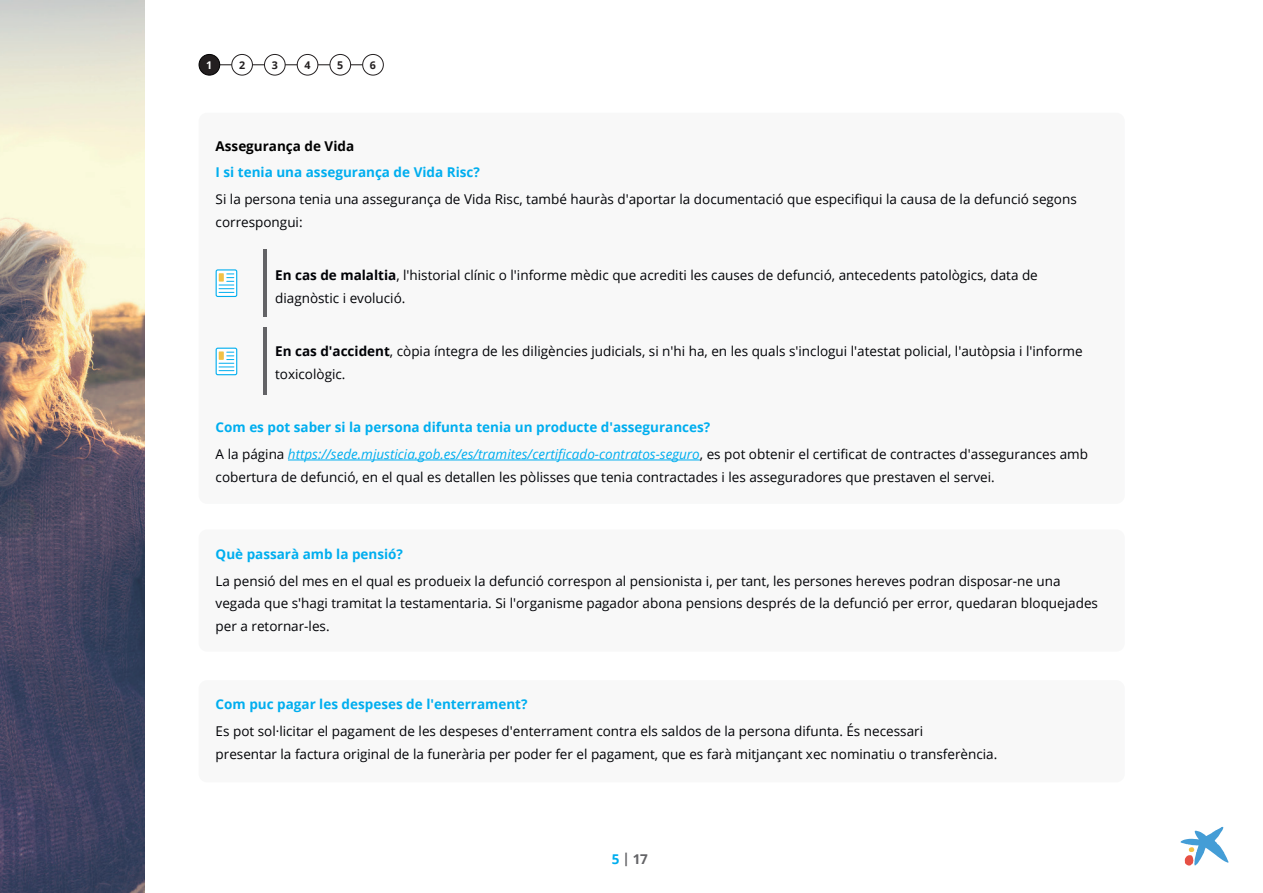
<style>
.page{position:relative;width:1263px;height:893px;background:#fff}
.page>*{position:absolute;margin:0;border:0;box-sizing:border-box;transform-origin:0 0}
.t1{font:13.5px/22.5px "Open Sans";color:#000105}
.t2{font:italic 13.5px/26.7px "Open Sans";color:#00aeef}
.t3{font:700 13.5px "Open Sans";color:#00aeef}
.t4{font:700 13.5px "Open Sans";color:#000}
.t5{font:700 13.5px "Open Sans";color:#636366}
.t6{font:700 10.65px "Open Sans";color:#231f20}
.t7{font:700 10.65px "Open Sans";color:#fff}
.s1{font-weight:700}
.s2{font-weight:700;font-style:normal}
.s3{font-style:normal;color:#000105}
.s4{color:#00aeef}
</style>
<div class="page">
<svg style="left:1180px;top:827px;width:48px;height:39px"></svg>
<div style="left:199px;top:113px;width:926px;height:391px;background:#f8f8f8;border-radius:9px"></div>
<div style="left:199px;top:529px;width:926px;height:123px;background:#f8f8f8;border-radius:9px"></div>
<div style="left:199px;top:680px;width:926px;height:102px;background:#f8f8f8;border-radius:9px"></div>
<hr style="left:288px;top:460px;width:412px;height:1px;background:#00aeef">
<hr style="left:213px;top:64px;width:166px;height:1px;background:#231f20">
<div style="left:232px;top:54px;width:20px;height:21px;background:#fff;border-radius:50%"></div>
<div style="left:231px;top:54px;width:22px;height:22px;border:1px solid #231f20;border-radius:50%"></div>
<div style="left:199px;top:54px;width:21px;height:21px;background:#231f20;border-radius:50%"></div>
<div style="left:199px;top:54px;width:21px;height:22px;border:1px solid #000;border-radius:50%"></div>
<div style="left:264px;top:54px;width:21px;height:21px;background:#fff;border-radius:50%"></div>
<div style="left:264px;top:54px;width:22px;height:22px;border:1px solid #231f20;border-radius:50%"></div>
<div style="left:297px;top:54px;width:21px;height:21px;background:#fff;border-radius:50%"></div>
<div style="left:297px;top:54px;width:21px;height:22px;border:1px solid #231f20;border-radius:50%"></div>
<div style="left:330px;top:54px;width:21px;height:21px;background:#fff;border-radius:50%"></div>
<div style="left:329px;top:54px;width:22px;height:22px;border:1px solid #231f20;border-radius:50%"></div>
<div style="left:363px;top:54px;width:20px;height:21px;background:#fff;border-radius:50%"></div>
<div style="left:362px;top:54px;width:22px;height:22px;border:1px solid #231f20;border-radius:50%"></div>
<img style="left:0;top:0;width:145px;height:893px">
<hr style="left:263px;top:249px;width:4px;height:68px;background:#636366">
<svg style="left:216px;top:270px;width:21px;height:26px"></svg>
<div style="left:216px;top:269px;width:21px;height:28px;border:1px solid #00aeef;border-radius:2px"></div>
<svg style="left:219px;top:274px;width:15px;height:19px"></svg>
<div style="left:219px;top:273px;width:5px;height:9px;background:#f2c147"></div>
<hr style="left:263px;top:328px;width:4px;height:67px;background:#636366">
<svg style="left:216px;top:348px;width:21px;height:27px"></svg>
<div style="left:216px;top:348px;width:21px;height:27px;border:1px solid #00aeef;border-radius:2px"></div>
<svg style="left:219px;top:352px;width:15px;height:19px"></svg>
<div style="left:219px;top:351px;width:5px;height:9px;background:#f2c147"></div>
<p class="t7" style="left:206px;top:57px;width:8px">1</p>
<p class="t6" style="left:239px;top:57px;width:8px">2</p>
<p class="t6" style="left:272px;top:57px;width:8px">3</p>
<p class="t6" style="left:304px;top:57px;width:8px">4</p>
<p class="t6" style="left:337px;top:57px;width:8px">5</p>
<p class="t6" style="left:370px;top:57px;width:8px">6</p>
<p class="t4" style="left:216px;top:136px;width:140px">Assegurança de Vida</p>
<p class="t3" style="left:216px;top:163px;width:266px">I si tenia una assegurança de Vida Risc?</p>
<p class="t1" style="left:216px;top:188px;width:863px">Si la persona tenia una assegurança de Vida Risc, també hauràs d'aportar la documentació que especifiqui la causa de la defunció segons correspongui:</p>
<p class="t1" style="left:275px;top:264px;width:764px"><span class="s1">En cas de malaltia</span>, l'historial clínic o l'informe mèdic que acrediti les causes de defunció, antecedents patològics, data de diagnòstic i evolució.</p>
<p class="t1" style="left:275px;top:340px;width:809px"><span class="s1">En cas d'accident</span>, còpia íntegra de les diligències judicials, si n'hi ha, en les quals s'inclogui l'atestat policial, l'autòpsia i l'informe toxicològic.</p>
<p class="t2" style="left:216px;top:414px;width:874px"><span class="s2">Com es pot saber si la persona difunta tenia un producte d'assegurances?<br></span><span class="s3">A la página</span> https://sede.mjusticia.gob.es/es/tramites/certificado-contratos-seguro<span class="s3">, es pot obtenir el certificat de contractes d'assegurances amb</span></p>
<p class="t1" style="left:216px;top:465px;width:781px">cobertura de defunció, en el qual es detallen les pòlisses que tenia contractades i les asseguradores que prestaven el servei.</p>
<p class="t3" style="left:216px;top:544px;width:189px">Què passarà amb la pensió?</p>
<p class="t1" style="left:216px;top:569px;width:884px">La pensió del mes en el qual es produeix la defunció correspon al pensionista i, per tant, les persones hereves podran disposar-ne una vegada que s'hagi tramitat la testamentaria. Si l'organisme pagador abona pensions després de la defunció per error, quedaran bloquejades per a retornar-les.</p>
<p class="t3" style="left:216px;top:695px;width:313px">Com puc pagar les despeses de l'enterrament?</p>
<p class="t1" style="left:216px;top:720px;width:783px">Es pot sol·licitar el pagament de les despeses d'enterrament contra els saldos de la persona difunta. És necessari<br>presentar la factura original de la funerària per poder fer el pagament, que es farà mitjançant xec nominatiu o transferència.</p>
<p class="t5" style="left:612px;top:850px;width:38px"><span class="s4">5</span> | 17</p>
</div>
